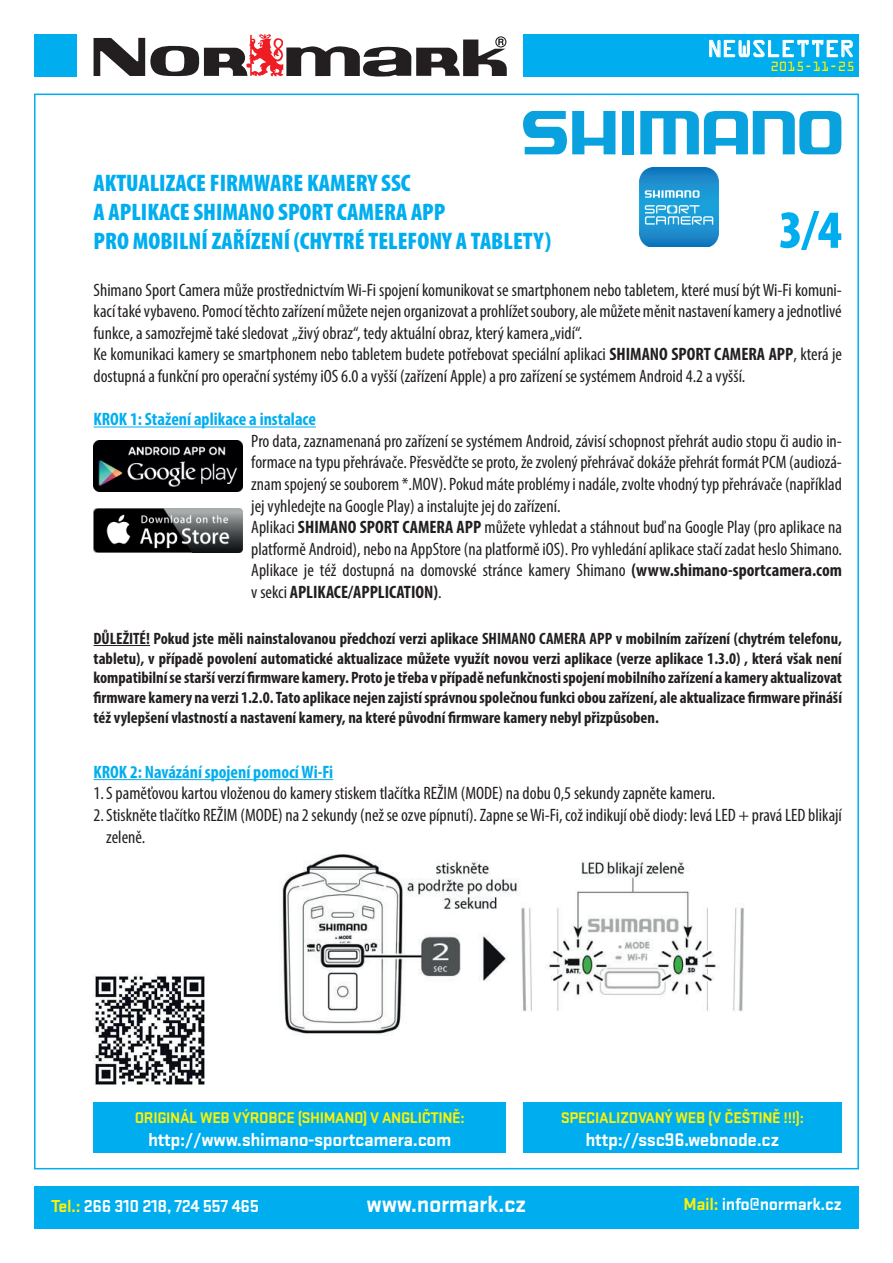
<style>
.page{position:relative;width:893px;height:1263px;background:#fff}
.page>*{position:absolute;margin:0;border:0;box-sizing:border-box;transform-origin:0 0}
.t1{font:900 condensed 54px "Myriad Pro";color:#00aeef}
.t2{font:900 condensed 24px/28.8px "Myriad Pro";color:#00aeef}
.t3{font:700 24px "Stratum 1";letter-spacing:-.02em;color:#fff}
.t4{font:21px "OCRA Std";letter-spacing:-.02em;color:#fff}
.t5{font:700 19.2px "Stratum 1";letter-spacing:-.02em;color:#fff}
.t6{font:condensed 18px/21.6px "Myriad Pro";color:#231f20}
.t7{font:700 condensed 18px "Myriad Pro";color:#00aeef}
.t8{font:700 18px "Stratum 1";letter-spacing:-.02em;color:#fff}
.t9{font:700 condensed 16.5px "Myriad Pro";color:#231f20}
.t10{font:700 16.05px "Stratum 1";letter-spacing:-.02em;color:#fff101}
.t11{font:12px "OCRA Std";letter-spacing:-.02em;color:#fff101}
.s1{font-weight:700}
.s2{color:#fff101}
</style>
<div class="page">
<div style="left:523px;top:34px;width:336px;height:43px;background:#00aeef"></div>
<svg style="left:94px;top:34px;width:413px;height:43px"></svg>
<svg style="left:709px;top:40px;width:144px;height:18px"></svg>
<div style="left:34px;top:34px;width:43px;height:43px;background:#00aeef"></div>
<svg style="left:523px;top:111px;width:92px;height:44px"></svg>
<div style="left:622px;top:111px;width:12px;height:43px;background:#0aa2de"></div>
<svg style="left:640px;top:111px;width:202px;height:44px"></svg>
<div style="left:34px;top:1186px;width:825px;height:43px;background:#00aeef"></div>
<div style="left:94px;top:1102px;width:412px;height:50px;background:#00aeef"></div>
<div style="left:523px;top:1102px;width:319px;height:50px;background:#00aeef"></div>
<img style="left:640px;top:168px;width:79px;height:79px">
<hr style="left:94px;top:426px;width:222px;height:1px;background:#00aeef">
<hr style="left:94px;top:645px;width:56px;height:1px;background:#231f20">
<img style="left:94px;top:440px;width:149px;height:51px">
<img style="left:94px;top:508px;width:149px;height:45px">
<hr style="left:94px;top:779px;width:239px;height:1px;background:#00aeef">
<img style="left:282px;top:854px;width:462px;height:182px">
<img style="left:93px;top:974px;width:112px;height:111px">
<p class="t4" style="left:707px;top:39px;width:149px">NEWSLETTER</p>
<p class="t11" style="left:770px;top:61px;width:86px">2015-11-25</p>
<h2 class="t2" style="left:94px;top:168px;width:459px">AKTUALIZACE FIRMWARE KAMERY SSC<br>A APLIKACE SHIMANO SPORT CAMERA APP<br>PRO MOBILNÍ ZAŘÍZENÍ (CHYTRÉ TELEFONY A TABLETY)</h2>
<h1 class="t1" style="left:779px;top:195px;width:65px">3/4</h1>
<p class="t6" style="left:94px;top:279px;width:750px">Shimano Sport Camera může prostřednictvím Wi-Fi spojení komunikovat se smartphonem nebo tabletem, které musí být Wi-Fi komuni&shy;kací také vybaveno. Pomocí těchto zařízení můžete nejen organizovat a prohlížet soubory, ale můžete měnit nastavení kamery a jednotlivé funkce, a samozřejmě také sledovat „živý obraz“, tedy aktuální obraz, který kamera „vidí“.<br>Ke komunikaci kamery se smartphonem nebo tabletem budete potřebovat speciální aplikaci <span class="s1">SHIMANO SPORT CAMERA APP</span>, která je dostupná a funkční pro operační systémy iOS 6.0 a vyšší (zařízení Apple) a pro zařízení se systémem Android 4.2 a vyšší.</p>
<p class="t7" style="left:94px;top:408px;width:224px">KROK 1: Stažení aplikace a instalace</p>
<p class="t6" style="left:251px;top:430px;width:592px">Pro data, zaznamenaná pro zařízení se systémem Android, závisí schopnost přehrát audio stopu či audio in&shy;formace na typu přehrávače. Přesvědčte se proto, že zvolený přehrávač dokáže přehrát formát PCM (audiozá&shy;znam spojený se souborem *.MOV). Pokud máte problémy i nadále, zvolte vhodný typ přehrávače (například jej vyhledejte na Google Play) a instalujte jej do zařízení.<br>Aplikaci <span class="s1">SHIMANO SPORT CAMERA APP</span> můžete vyhledat a stáhnout buď na Google Play (pro aplikace na platformě Android), nebo na AppStore (na platformě iOS). Pro vyhledání aplikace stačí zadat heslo Shimano.<br>Aplikace je též dostupná na domovské stránce kamery Shimano <span class="s1">(www.shimano-sportcamera.com </span>v sekci <span class="s1">APLIKACE/APPLICATION)</span>.</p>
<p class="t9" style="left:94px;top:628px;width:750px">DŮLEŽITÉ! Pokud jste měli nainstalovanou předchozí verzi aplikace SHIMANO CAMERA APP v mobilním zařízení (chytrém telefonu,</p>
<p class="t9" style="left:94px;top:648px;width:750px">tabletu), v případě povolení automatické aktualizace můžete využít novou verzi aplikace (verze aplikace 1.3.0) , která však není</p>
<p class="t9" style="left:94px;top:668px;width:750px">kompatibilní se starší verzí rmware kamery. Proto je třeba v případě nefunkčnosti spojení mobilního zařízení a kamery aktualizovat</p>
<p class="t9" style="left:102px;top:687px;width:742px">rmware kamery na verzi 1.2.0. Tato aplikace nejen zajistí správnou společnou funkci obou zařízení, ale aktualizace rmware přináší</p>
<p class="t9" style="left:94px;top:707px;width:567px">též vylepšení vlastností a nastavení kamery, na které původní rmware kamery nebyl přizpůsoben.</p>
<p class="t7" style="left:94px;top:760px;width:241px">KROK 2: Navázání spojení pomocí Wi-Fi</p>
<p class="t6" style="left:94px;top:782px;width:623px">1. S paměťovou kartou vloženou do kamery stiskem tlačítka REŽIM (MODE) na dobu 0,5 sekundy zapněte kameru.</p>
<p class="t6" style="left:106px;top:804px;width:737px;text-indent:-13px">2. Stiskněte tlačítko REŽIM (MODE) na 2 sekundy (než se ozve pípnutí). Zapne se Wi-Fi, což indikují obě diody: levá LED + pravá LED blikají zeleně.</p>
<p class="t10" style="left:135px;top:1106px;width:332px">ORIGINÁL WEB VÝROBCE (SHIMANO) V ANGLIČTINĚ:</p>
<p class="t5" style="left:148px;top:1126px;width:305px">http://www.shimano-sportcamera.com</p>
<p class="t10" style="left:561px;top:1106px;width:245px">SPECIALIZOVANÝ WEB (V ČEŠTINĚ !!!):</p>
<p class="t5" style="left:585px;top:1126px;width:195px">http://ssc96.webnode.cz</p>
<p class="t8" style="left:51px;top:1193px;width:209px"><span class="s2">Tel.:</span> 266 310 218, 724 557 465</p>
<h2 class="t3" style="left:366px;top:1187px;width:161px">www.normark.cz</h2>
<p class="t8" style="left:683px;top:1192px;width:160px"><span class="s2">Mail:</span> info@normark.cz</p>
</div>
